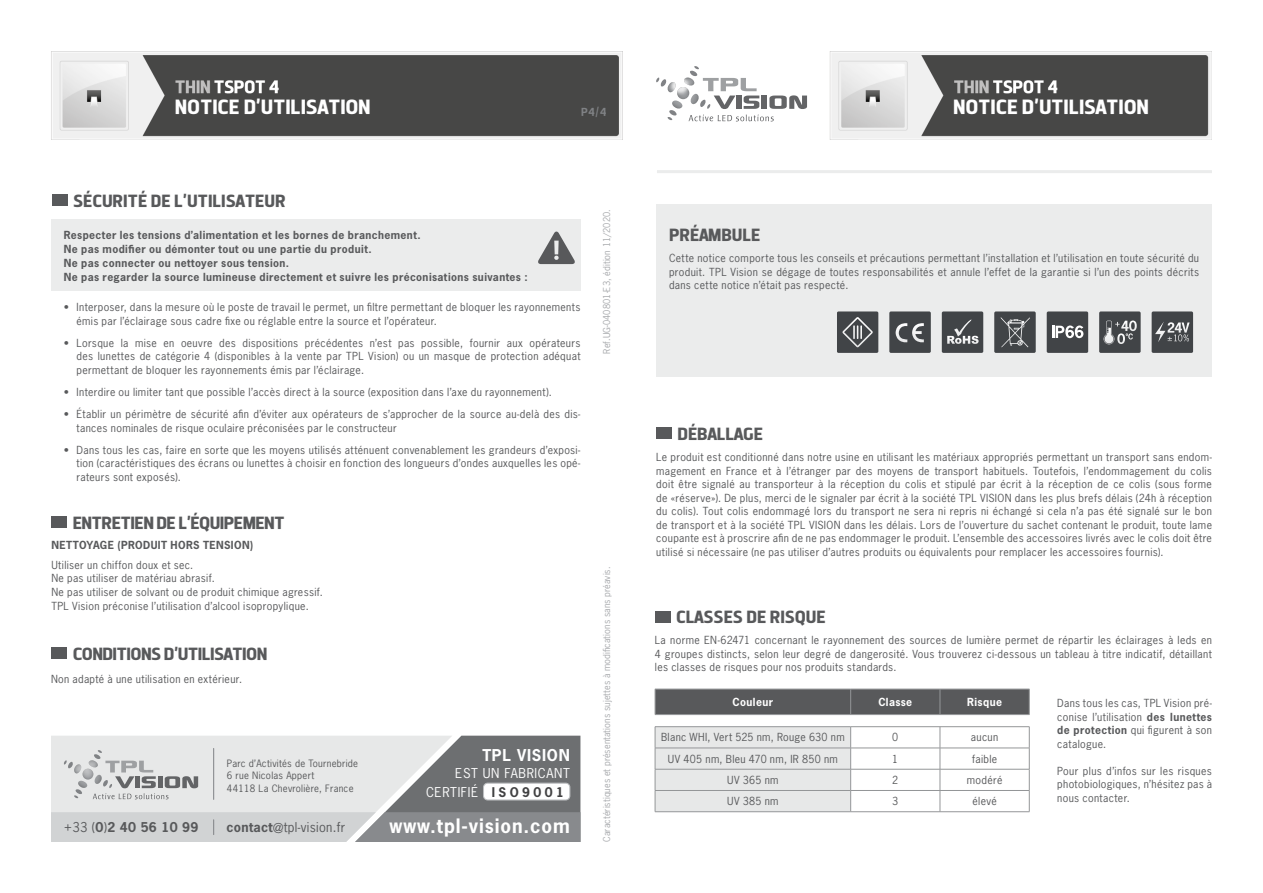
<style>
.page{position:relative;width:1263px;height:893px;background:#fff}
.page>*{position:absolute;margin:0;border:0;box-sizing:border-box;transform-origin:0 0}
.t1{font:700 21px "Dyno";color:#fff}
.t2{font:700 18.75px "News Gothic Std";letter-spacing:.05em;color:#fff}
.t3{font:700 18px "Dyno";letter-spacing:-.015em;color:#58595b}
.t4{font:700 15.3px "News Gothic Std";letter-spacing:.05em;color:#fff}
.t5{font:12.75px/19.2px "News Gothic Std";letter-spacing:.05em;color:#fff}
.t6{font:12.75px "News Gothic Std";letter-spacing:.025em;color:#58595b}
.t7{font:700 12.75px "News Gothic Std";letter-spacing:.025em;color:#58595b}
.t8{font:12px "Dyno";color:#808285}
.t9{font:10.5px/13.5px "News Gothic Std";letter-spacing:.035em;color:#58595b;text-align:justify}
.t10{font:700 10.5px/13.8px "News Gothic Std";letter-spacing:.035em;color:#58595b}
.t11{font:700 10.5px "News Gothic Std";letter-spacing:.035em;color:#fff}
.t12{font:9.6px/12.8px "News Gothic Std";letter-spacing:.025em;color:#58595b}
.t13{font:9px "News Gothic Std";letter-spacing:.01em;color:#a7a9ac}
.s1{font-weight:700;font-size:12.6px;color:#414142}
.s2{font-weight:400}
.s3{font-weight:700}
</style>
<div class="page">
<svg style="left:656px;top:66px;width:151px;height:55px"></svg>
<hr style="left:657px;top:170px;width:555px;height:3px;background:#ebecec">
<svg style="left:51px;top:736px;width:529px;height:106px;background:#c0c1c2"></svg>
<hr style="left:213px;top:748px;width:1px;height:51px;background:#808285">
<div style="left:656px;top:204px;width:556px;height:173px;background:#ebecec"></div>
<img style="left:829px;top:51px;width:383px;height:88px">
<img style="left:51px;top:51px;width:572px;height:88px">
<div style="left:837px;top:311px;width:41px;height:42px;background:#414447;border-radius:2px"></div>
<svg style="left:842px;top:317px;width:31px;height:30px"></svg>
<div style="left:889px;top:311px;width:42px;height:42px;background:#414447;border-radius:2px"></div>
<svg style="left:896px;top:323px;width:28px;height:20px"></svg>
<div style="left:942px;top:311px;width:41px;height:42px;background:#414447;border-radius:2px"></div>
<svg style="left:947px;top:320px;width:31px;height:24px"></svg>
<div style="left:994px;top:311px;width:42px;height:42px;background:#414447;border-radius:2px"></div>
<svg style="left:1001px;top:317px;width:29px;height:30px"></svg>
<div style="left:1047px;top:311px;width:41px;height:42px;background:#414447;border-radius:2px"></div>
<div style="left:1099px;top:311px;width:42px;height:42px;background:#414447;border-radius:2px"></div>
<svg style="left:1103px;top:320px;width:34px;height:24px"></svg>
<div style="left:1152px;top:311px;width:41px;height:42px;background:#414447;border-radius:2px"></div>
<svg style="left:1155px;top:322px;width:34px;height:20px"></svg>
<svg style="left:1052px;top:325px;width:31px;height:13px"></svg>
<div style="left:656px;top:427px;width:15px;height:12px;background:#58595b"></div>
<svg style="left:655px;top:689px;width:375px;height:26px;background:#5c5d5f"></svg>
<hr style="left:655px;top:726px;width:196px;height:1px;background:#949698">
<hr style="left:851px;top:726px;width:89px;height:1px;background:#949698">
<hr style="left:940px;top:726px;width:89px;height:1px;background:#949698">
<hr style="left:851px;top:748px;width:89px;height:1px;background:#949698">
<hr style="left:940px;top:748px;width:89px;height:1px;background:#949698">
<hr style="left:851px;top:769px;width:89px;height:1px;background:#949698">
<hr style="left:940px;top:769px;width:89px;height:1px;background:#949698">
<hr style="left:851px;top:790px;width:89px;height:1px;background:#949698">
<svg style="left:655px;top:727px;width:196px;height:84px;background:#e2e3e4"></svg>
<hr style="left:940px;top:790px;width:89px;height:1px;background:#949698">
<svg style="left:940px;top:727px;width:1px;height:84px"></svg>
<svg style="left:1029px;top:727px;width:1px;height:84px"></svg>
<hr style="left:655px;top:811px;width:196px;height:1px;background:#949698">
<hr style="left:851px;top:811px;width:89px;height:1px;background:#949698">
<hr style="left:940px;top:811px;width:89px;height:1px;background:#949698">
<div style="left:655px;top:611px;width:15px;height:12px;background:#58595b"></div>
<div style="left:51px;top:220px;width:529px;height:71px;background:#ebecec"></div>
<div style="left:53px;top:194px;width:15px;height:12px;background:#58595b"></div>
<svg style="left:538px;top:231px;width:37px;height:33px"></svg>
<div style="left:51px;top:516px;width:16px;height:12px;background:#58595b"></div>
<div style="left:51px;top:647px;width:15px;height:12px;background:#58595b"></div>
<h1 class="t1" style="left:175px;top:94px;width:197px">NOTICE D’UTILISATION</h1>
<p class="t8" style="left:581px;top:104px;width:27px">P4/4</p>
<h1 class="t1" style="left:953px;top:94px;width:197px">NOTICE D’UTILISATION</h1>
<h3 class="t3" style="left:73px;top:189px;width:214px">SÉCURITÉ DE L’UTILISATEUR</h3>
<p class="t10" style="left:64px;top:228px;width:465px">Respecter les tensions d’alimentation et les bornes de branchement.<br>Ne pas modifier ou démonter tout ou une partie du produit.<br>Ne pas connecter ou nettoyer sous tension.<br>Ne pas regarder la source lumineuse directement et suivre les préconisations suivantes :</p>
<p class="t9" style="left:77px;top:301px;width:505px;text-indent:-13px">• Interposer, dans la mesure où le poste de travail le permet, un filtre permettant de bloquer les rayonnements émis par l’éclairage sous cadre fixe ou réglable entre la source et l’opérateur.</p>
<p class="t9" style="left:77px;top:336px;width:505px;text-indent:-13px">• Lorsque la mise en oeuvre des dispositions précédentes n’est pas possible, fournir aux opérateurs des lunettes de catégorie 4 (disponibles à la vente par TPL Vision) ou un masque de protection adéquat permettant de bloquer les rayonnements émis par l’éclairage.</p>
<p class="t9" style="left:64px;top:385px;width:490px">• Interdire ou limiter tant que possible l’accès direct à la source (exposition dans l’axe du rayonnement).</p>
<p class="t9" style="left:77px;top:407px;width:505px;text-indent:-13px">• Établir un périmètre de sécurité afin d’éviter aux opérateurs de s’approcher de la source au-delà des dis&shy;tances nominales de risque oculaire préconisées par le constructeur</p>
<p class="t9" style="left:77px;top:443px;width:505px;text-indent:-13px">• Dans tous les cas, faire en sorte que les moyens utilisés atténuent convenablement les grandeurs d’exposi&shy;tion (caractéristiques des écrans ou lunettes à choisir en fonction des longueurs d’ondes auxquelles les opé&shy;rateurs sont exposés).</p>
<h3 class="t3" style="left:73px;top:512px;width:214px">ENTRETIEN DE L’ÉQUIPEMENT</h3>
<p class="t10" style="left:51px;top:538px;width:203px">NETTOYAGE (PRODUIT HORS TENSION)</p>
<p class="t9" style="left:51px;top:558px;width:273px;text-align:left">Utiliser un chiffon doux et sec.<br>Ne pas utiliser de matériau abrasif.<br>Ne pas utiliser de solvant ou de produit chimique agressif.<br>TPL Vision préconise l’utilisation d’alcool isopropylique.</p>
<h3 class="t3" style="left:73px;top:642px;width:196px">CONDITIONS D’UTILISATION</h3>
<p class="t9" style="left:51px;top:672px;width:193px">Non adapté à une utilisation en extérieur.</p>
<p class="t12" style="left:227px;top:756px;width:133px">Parc d’Activités de Tournebride<br>6 rue Nicolas Appert<br>44118 La Chevrolière, France</p>
<h3 class="t4" style="left:482px;top:745px;width:89px">TPL VISION</h3>
<p class="t5" style="left:426px;top:763px;width:145px;text-indent:29px">EST UN FABRICANT<br>CERTIFIÉ <span class="s1">I S O 9 0 0 1</span></p>
<p class="t7" style="left:64px;top:819px;width:136px"><span class="s2">+33 (</span>0<span class="s2">)</span>2 40 56 10 99</p>
<p class="t6" style="left:226px;top:819px;width:120px"><span class="s3">contact</span>@tpl-vision.fr</p>
<h2 class="t2" style="left:390px;top:814px;width:182px">www.tpl-vision.com</h2>
<p class="t13" style="left:601px;top:354px;width:146px;rotate:-90deg">Ref.UG-040801-E3, édition 11/2020.</p>
<p class="t13" style="left:601px;top:842px;width:277px;rotate:-90deg">Caractéristiques et présentations sujettes à modifications sans préavis.</p>
<h3 class="t3" style="left:669px;top:224px;width:93px">PRÉAMBULE</h3>
<p class="t9" style="left:669px;top:251px;width:532px">Cette notice comporte tous les conseils et précautions permettant l’installation et l’utilisation en toute sécurité du produit. TPL Vision se dégage de toutes responsabilités et annule l’effet de la garantie si l’un des points décrits dans cette notice n’était pas respecté.</p>
<h3 class="t3" style="left:677px;top:423px;width:87px">DÉBALLAGE</h3>
<p class="t9" style="left:656px;top:450px;width:557px">Le produit est conditionné dans notre usine en utilisant les matériaux appropriés permettant un transport sans endom&shy;magement en France et à l’étranger par des moyens de transport habituels. Toutefois, l’endommagement du colis doit être signalé au transporteur à la réception du colis et stipulé par écrit à la réception de ce colis (sous forme de «réserve»). De plus, merci de le signaler par écrit à la société TPL VISION dans les plus brefs délais (24h à réception du colis). Tout colis endommagé lors du transport ne sera ni repris ni échangé si cela n’a pas été signalé sur le bon de transport et à la société TPL VISION dans les délais. Lors de l’ouverture du sachet contenant le produit, toute lame coupante est à proscrire afin de ne pas endommager le produit. L’ensemble des accessoires livrés avec le colis doit être utilisé si nécessaire (ne pas utiliser d’autres produits ou équivalents pour remplacer les accessoires fournis).</p>
<h3 class="t3" style="left:676px;top:606px;width:11px">CLASSES</h3>
<h3 class="t3" style="left:746px;top:606px;width:70px">DERISQUE</h3>
<p class="t9" style="left:655px;top:633px;width:559px">La norme EN-62471 concernant le rayonnement des sources de lumière permet de répartir les éclairages à leds en 4 groupes distincts, selon leur degré de dangerosité. Vous trouverez ci-dessous un tableau à titre indicatif, détaillant les classes de risques pour nos produits standards.</p>
<p class="t11" style="left:733px;top:695px;width:42px">Couleur</p>
<p class="t11" style="left:878px;top:695px;width:35px">Classe</p>
<p class="t11" style="left:967px;top:695px;width:36px">Risque</p>
<p class="t9" style="left:661px;top:731px;width:185px">Blanc WHI, Vert 525 nm, Rouge 630 nm</p>
<p class="t9" style="left:892px;top:731px;width:8px">0</p>
<p class="t9" style="left:971px;top:731px;width:29px">aucun</p>
<p class="t9" style="left:668px;top:752px;width:172px">UV 405 nm, Bleu 470 nm, IR 850 nm</p>
<p class="t9" style="left:892px;top:752px;width:8px">1</p>
<p class="t9" style="left:972px;top:752px;width:27px">faible</p>
<p class="t9" style="left:727px;top:773px;width:53px">UV 365 nm</p>
<p class="t9" style="left:892px;top:773px;width:8px">2</p>
<p class="t9" style="left:967px;top:773px;width:37px">modéré</p>
<p class="t9" style="left:727px;top:794px;width:53px">UV 385 nm</p>
<p class="t9" style="left:892px;top:794px;width:8px">3</p>
<p class="t9" style="left:972px;top:794px;width:26px">élevé</p>
<p class="t9" style="left:1057px;top:697px;width:156px">Dans tous les cas, TPL Vision pré&shy;conise l’utilisation <span class="s3">des lunettes de protection</span> qui figurent à son catalogue.</p>
<p class="t9" style="left:1057px;top:764px;width:156px">Pour plus d’infos sur les risques photobiologiques, n’hésitez pas à nous contacter.</p>
</div>
